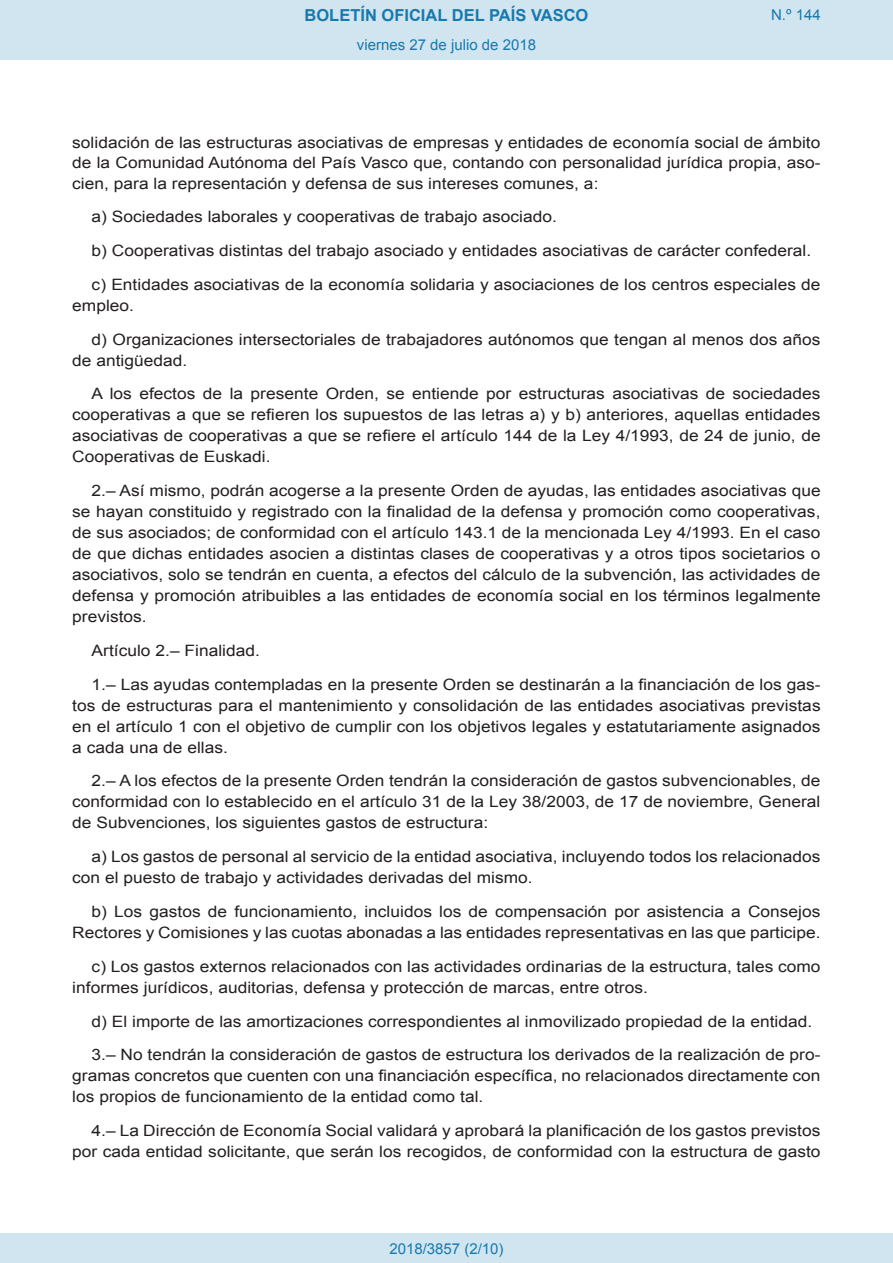
<style>
.page{position:relative;width:893px;height:1263px;background:#fff}
.page>*{position:absolute;margin:0;border:0;box-sizing:border-box;transform-origin:0 0}
.t1{font:700 16.5px "Arial";color:#1879ad}
.BOPVDetalle{font:15.6px/21px "Arial";color:#231f20;text-align:justify;scale:1.11 1}
.Paginacion_Centro{font:15px "Arial";color:#1879ad}
</style>
<div class="page">
<div style="left:0;top:0;width:893px;height:60px;background:#d0e5f0"></div>
<div style="left:0;top:1233px;width:893px;height:30px;background:#d0e5f0"></div>
<p class="t1" style="left:305px;top:4px;width:285px">BOLETÍN OFICIAL DEL PAÍS VASCO</p>
<p class="Paginacion_Centro" style="left:357px;top:35px;width:181px">viernes 27 de julio de 2018</p>
<p class="Paginacion_Centro" style="left:771px;top:5px;width:51px">N.º 144</p>
<p class="BOPVDetalle" style="left:72px;top:133px;width:676px;line-height:20.2px">solidación de las estructuras asociativas de empresas y entidades de economía social de ámbito de la Comunidad Autónoma del País Vasco que, contando con personalidad jurídica propia, aso&shy;cien, para la representación y defensa de sus intereses comunes, a:</p>
<p class="BOPVDetalle" style="left:92px;top:207px;width:421px">a) Sociedades laborales y cooperativas de trabajo asociado.</p>
<p class="BOPVDetalle" style="left:92px;top:240px;width:650px">b) Cooperativas distintas del trabajo asociado y entidades asociativas de carácter confederal.</p>
<p class="BOPVDetalle" style="left:72px;top:274px;width:676px;text-indent:19px">c) Entidades asociativas de la economía solidaria y asociaciones de los centros especiales de empleo.</p>
<p class="BOPVDetalle" style="left:72px;top:329px;width:676px;text-indent:19px">d) Organizaciones intersectoriales de trabajadores autónomos que tengan al menos dos años de antigüedad.</p>
<p class="BOPVDetalle" style="left:72px;top:384px;width:676px;text-indent:19px">A los efectos de la presente Orden, se entiende por estructuras asociativas de sociedades cooperativas a que se refieren los supuestos de las letras a) y b) anteriores, aquellas entidades asociativas de cooperativas a que se refiere el artículo 144 de la Ley 4/1993, de 24 de junio, de Cooperativas de Euskadi.</p>
<p class="BOPVDetalle" style="left:72px;top:480px;width:676px;text-indent:19px">2.– Así mismo, podrán acogerse a la presente Orden de ayudas, las entidades asociativas que se hayan constituido y registrado con la finalidad de la defensa y promoción como cooperativas, de sus asociados; de conformidad con el artículo 143.1 de la mencionada Ley 4/1993. En el caso de que dichas entidades asocien a distintas clases de cooperativas y a otros tipos societarios o asociativos, solo se tendrán en cuenta, a efectos del cálculo de la subvención, las actividades de defensa y promoción atribuibles a las entidades de economía social en los términos legalmente previstos.</p>
<p class="BOPVDetalle" style="left:92px;top:640px;width:153px">Artículo 2.– Finalidad.</p>
<p class="BOPVDetalle" style="left:72px;top:674px;width:676px;text-indent:19px">1.– Las ayudas contempladas en la presente Orden se destinarán a la financiación de los gas&shy;tos de estructuras para el mantenimiento y consolidación de las entidades asociativas previstas en el artículo 1 con el objetivo de cumplir con los objetivos legales y estatutariamente asignados a cada una de ellas.</p>
<p class="BOPVDetalle" style="left:72px;top:771px;width:676px;text-indent:19px">2.– A los efectos de la presente Orden tendrán la consideración de gastos subvencionables, de conformidad con lo establecido en el artículo 31 de la Ley 38/2003, de 17 de noviembre, General de Subvenciones, los siguientes gastos de estructura:</p>
<p class="BOPVDetalle" style="left:72px;top:846px;width:676px;text-indent:19px">a) Los gastos de personal al servicio de la entidad asociativa, incluyendo todos los relacionados con el puesto de trabajo y actividades derivadas del mismo.</p>
<p class="BOPVDetalle" style="left:72px;top:901px;width:676px;text-align:right">b) Los gastos de funcionamiento, incluidos los de compensación por asistencia a Consejos<br>Rectores y Comisiones y las cuotas abonadas a las entidades representativas en las que participe.</p>
<p class="BOPVDetalle" style="left:72px;top:956px;width:676px;text-indent:19px">c) Los gastos externos relacionados con las actividades ordinarias de la estructura, tales como informes jurídicos, auditorias, defensa y protección de marcas, entre otros.</p>
<p class="BOPVDetalle" style="left:92px;top:1011px;width:651px">d) El importe de las amortizaciones correspondientes al inmovilizado propiedad de la entidad.</p>
<p class="BOPVDetalle" style="left:72px;top:1044px;width:676px;text-indent:19px">3.– No tendrán la consideración de gastos de estructura los derivados de la realización de pro&shy;gramas concretos que cuenten con una financiación específica, no relacionados directamente con los propios de funcionamiento de la entidad como tal.</p>
<p class="BOPVDetalle" style="left:72px;top:1120px;width:676px;text-align:right">4.– La Dirección de Economía Social validará y aprobará la planificación de los gastos previstos por cada entidad solicitante, que serán los recogidos, de conformidad con la estructura de gasto</p>
<p class="Paginacion_Centro" style="left:389px;top:1238px;width:116px">2018/3857 (2/10)</p>
</div>
